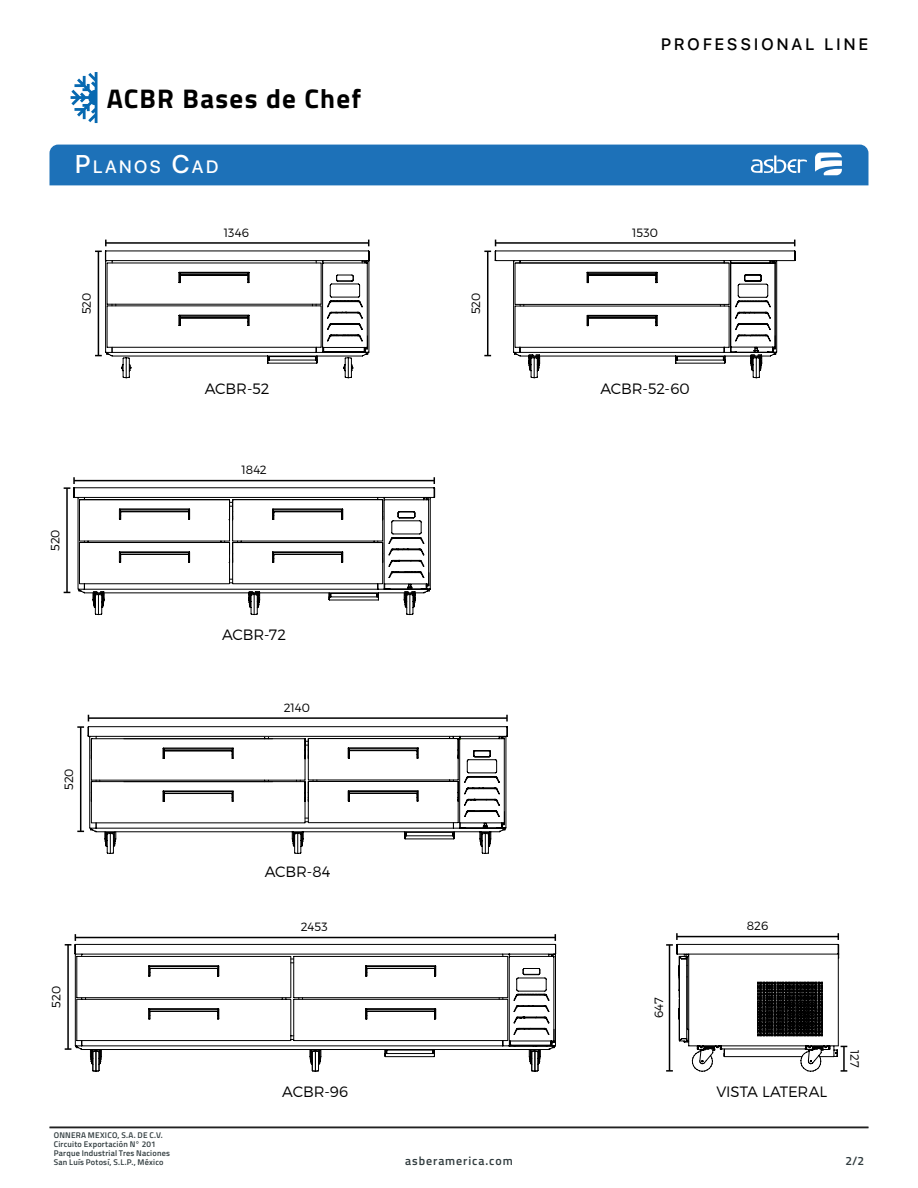
<style>
.page{position:relative;width:918px;height:1188px;background:#fff}
.page>*{position:absolute;margin:0;border:0;box-sizing:border-box;transform-origin:0 0}
.t1{font:700 27px "Titillium";letter-spacing:.045em;color:#000}
.t2{font:500 17.85px "SFUI Display";letter-spacing:.14em;color:#fff}
.t3{font:500 16.5px "SFUI Text";letter-spacing:.155em;color:#000}
.t4{font:300 15px "Montserrat";letter-spacing:-.01em;color:#000}
.t5{font:300 12px "Montserrat";letter-spacing:-.005em;color:#000}
.t6{font:600 12px "Titillium";letter-spacing:.075em;color:#303b3e}
.t7{font:600 8.25px/9px "Titillium";letter-spacing:.025em;color:#303b3e}
.s1{font-size:25.5px}
</style>
<div class="page">
<div style="left:49px;top:145px;width:819px;height:40px;background:#1d71b8"></div>
<svg style="left:71px;top:72px;width:27px;height:51px"></svg>
<hr style="left:49px;top:1127px;width:820px;height:1px;background:#000">
<hr style="left:49px;top:1128px;width:820px;height:1px;background:#000">
<svg style="left:87px;top:726px;width:421px;height:103px"></svg>
<svg style="left:90px;top:735px;width:416px;height:119px"></svg>
<hr style="left:76px;top:944px;width:479px;height:1px;background:#000">
<svg style="left:74px;top:953px;width:434px;height:95px"></svg>
<svg style="left:76px;top:956px;width:432px;height:116px"></svg>
<svg style="left:95px;top:240px;width:275px;height:139px"></svg>
<svg style="left:484px;top:240px;width:312px;height:139px"></svg>
<svg style="left:64px;top:477px;width:372px;height:138px"></svg>
<hr style="left:88px;top:717px;width:419px;height:2px;background:#000">
<hr style="left:80px;top:727px;width:1px;height:104px;background:#000">
<svg style="left:77px;top:736px;width:428px;height:111px"></svg>
<svg style="left:77px;top:715px;width:12px;height:13px"></svg>
<hr style="left:75px;top:937px;width:480px;height:1px;background:#000">
<svg style="left:508px;top:934px;width:49px;height:138px"></svg>
<hr style="left:67px;top:945px;width:2px;height:104px;background:#000">
<svg style="left:65px;top:1048px;width:6px;height:2px"></svg>
<svg style="left:65px;top:934px;width:11px;height:20px"></svg>
<svg style="left:666px;top:933px;width:181px;height:139px"></svg>
<h1 class="t1" style="left:107px;top:78px;width:256px">ACBR Bases de Chef</h1>
<h2 class="t2" style="left:75px;top:155px;width:145px"><span class="s1">P</span>LANOS <span class="s1">C</span>AD</h2>
<h3 class="t5" style="left:79px;top:314px;width:23px;rotate:-90deg">520</h3>
<h3 class="t5" style="left:224px;top:225px;width:27px">1346</h3>
<h3 class="t5" style="left:469px;top:314px;width:23px;rotate:-90deg">520</h3>
<h3 class="t3" style="left:661px;top:32px;width:209px">PROFESSIONAL LINE</h3>
<h3 class="t5" style="left:632px;top:225px;width:27px">1530</h3>
<h3 class="t4" style="left:205px;top:380px;width:66px">ACBR-52</h3>
<h3 class="t4" style="left:601px;top:380px;width:91px">ACBR-52-60</h3>
<h3 class="t5" style="left:48px;top:551px;width:23px;rotate:-90deg">520</h3>
<h3 class="t5" style="left:62px;top:790px;width:23px;rotate:-90deg">520</h3>
<h3 class="t5" style="left:49px;top:1008px;width:23px;rotate:-90deg">520</h3>
<p class="t7" style="left:54px;top:1130px;width:118px">ONNERA MEXICO, S.A. DE C.V.<br>Circuito Exportación N° 201<br>Parque Industrial Tres Naciones<br>San Luís Potosí, S.L.P., México</p>
<h3 class="t5" style="left:241px;top:463px;width:27px">1842</h3>
<h3 class="t4" style="left:222px;top:625px;width:66px">ACBR-72</h3>
<h3 class="t5" style="left:284px;top:700px;width:28px">2140</h3>
<h3 class="t4" style="left:265px;top:862px;width:67px">ACBR-84</h3>
<h3 class="t5" style="left:301px;top:920px;width:28px">2453</h3>
<h3 class="t4" style="left:282px;top:1082px;width:67px">ACBR-96</h3>
<h3 class="t6" style="left:405px;top:1152px;width:109px">asberamerica.com</h3>
<h3 class="t5" style="left:651px;top:1018px;width:22px;rotate:-90deg">647</h3>
<h3 class="t5" style="left:747px;top:919px;width:23px">826</h3>
<h3 class="t4" style="left:716px;top:1082px;width:112px">VISTA LATERAL</h3>
<h3 class="t5" style="left:862px;top:1050px;width:19px;rotate:90deg">127</h3>
<h3 class="t6" style="left:845px;top:1152px;width:20px">2/2</h3>
</div>
